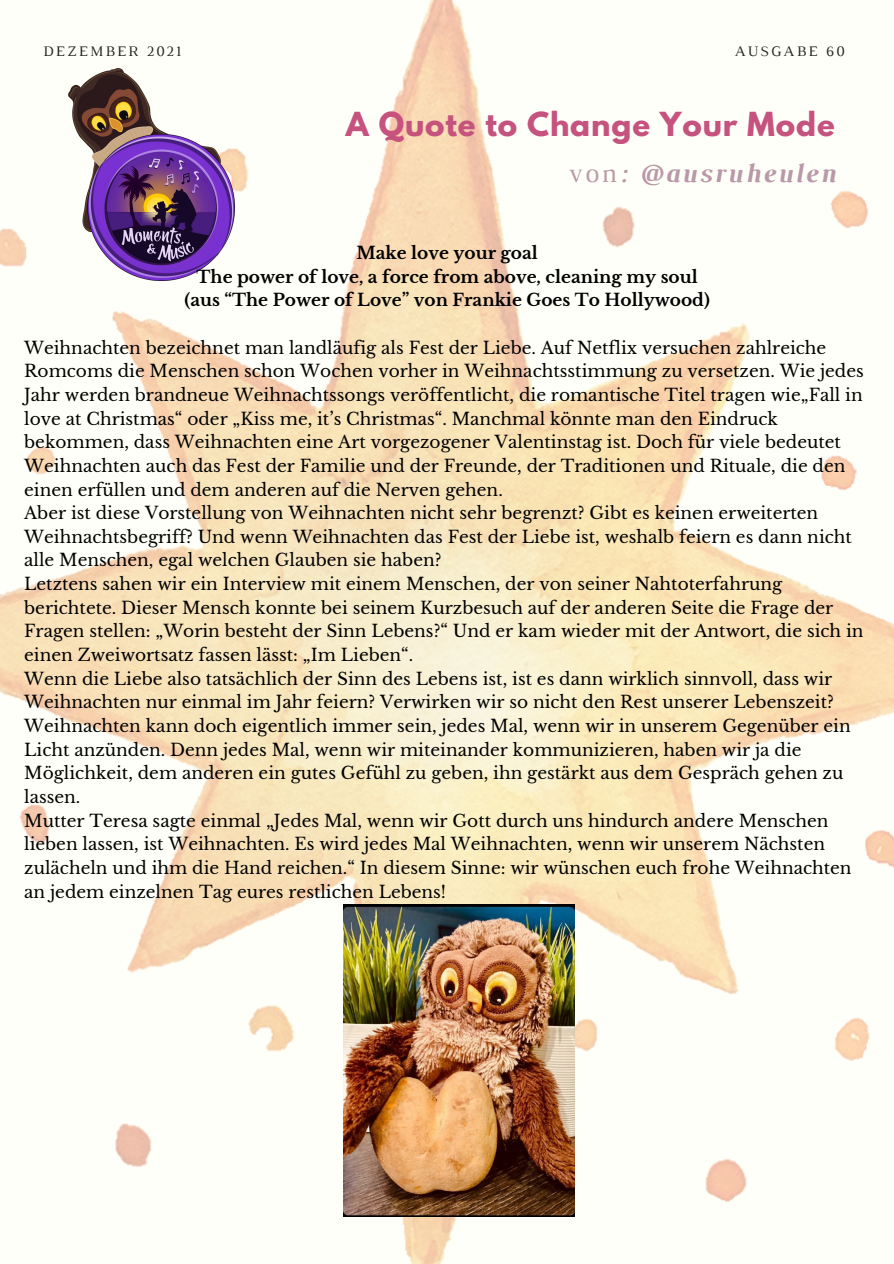
<style>
.page{position:relative;width:894px;height:1264px;background:#fff}
.page>*{position:absolute;margin:0;border:0;box-sizing:border-box;transform-origin:0 0}
.t1{font:700 29.4px "League Spartan";letter-spacing:.03em;color:#c6527e}
.t2{font:italic 700 27px "Luthier";letter-spacing:.07em;color:#b999a8}
.t3{font:16.95px/23.7px "Libre Baskerville";color:#000}
.t4{font:700 16.95px "Libre Baskerville";color:#000}
.t5{font:14.85px "Luthier";letter-spacing:.14em;color:#222}
.s1{font-weight:400;font-style:normal}
</style>
<div class="page">
<img style="left:0;top:0;width:893px;height:1263px">
<img style="left:68px;top:69px;width:166px;height:211px">
<img style="left:343px;top:904px;width:231px;height:311px">
<p class="t5" style="left:43px;top:46px;width:139px">DEZEMBER 2021</p>
<p class="t5" style="left:734px;top:46px;width:111px">AUSGABE 60</p>
<p class="t1" style="left:346px;top:110px;width:490px">A Quote to Change Your Mode</p>
<p class="t2" style="left:568px;top:163px;width:268px"><span class="s1">von</span>: @ausruheulen</p>
<p class="t4" style="left:356px;top:242px;width:183px">Make love your goal</p>
<p class="t4" style="left:196px;top:266px;width:502px">The power of love, a force from above, cleaning my soul</p>
<p class="t4" style="left:184px;top:290px;width:526px">(aus “The Power of Love” von Frankie Goes To Hollywood)</p>
<p class="t3" style="left:24px;top:336px;width:840px">Weihnachten bezeichnet man landläufig als Fest der Liebe. Auf Netflix versuchen zahlreiche Romcoms die Menschen schon Wochen vorher in Weihnachtsstimmung zu versetzen. Wie jedes Jahr werden brandneue Weihnachtssongs veröffentlicht, die romantische Titel tragen wie„Fall in love at Christmas“ oder „Kiss me, it’s Christmas“. Manchmal könnte man den Eindruck bekommen, dass Weihnachten eine Art vorgezogener Valentinstag ist. Doch für viele bedeutet Weihnachten auch das Fest der Familie und der Freunde, der Traditionen und Rituale, die den einen erfüllen und dem anderen auf die Nerven gehen.</p>
<p class="t3" style="left:24px;top:501px;width:829px">Aber ist diese Vorstellung von Weihnachten nicht sehr begrenzt? Gibt es keinen erweiterten<br>Weihnachtsbegriff? Und wenn Weihnachten das Fest der Liebe ist, weshalb feiern es dann nicht alle Menschen, egal welchen Glauben sie haben?</p>
<p class="t3" style="left:24px;top:572px;width:840px">Letztens sahen wir ein Interview mit einem Menschen, der von seiner Nahtoterfahrung berichtete. Dieser Mensch konnte bei seinem Kurzbesuch auf der anderen Seite die Frage der Fragen stellen: „Worin besteht der Sinn Lebens?“ Und er kam wieder mit der Antwort, die sich in einen Zweiwortsatz fassen lässt: „Im Lieben“.</p>
<p class="t3" style="left:24px;top:667px;width:827px">Wenn die Liebe also tatsächlich der Sinn des Lebens ist, ist es dann wirklich sinnvoll, dass wir Weihnachten nur einmal im Jahr feiern? Verwirken wir so nicht den Rest unserer Lebenszeit?<br>Weihnachten kann doch eigentlich immer sein, jedes Mal, wenn wir in unserem Gegenüber ein Licht anzünden. Denn jedes Mal, wenn wir miteinander kommunizieren, haben wir ja die Möglichkeit, dem anderen ein gutes Gefühl zu geben, ihn gestärkt aus dem Gespräch gehen zu lassen.</p>
<p class="t3" style="left:24px;top:809px;width:828px">Mutter Teresa sagte einmal „Jedes Mal, wenn wir Gott durch uns hindurch andere Menschen lieben lassen, ist Weihnachten. Es wird jedes Mal Weihnachten, wenn wir unserem Nächsten zulächeln und ihm die Hand reichen.“ In diesem Sinne: wir wünschen euch frohe Weihnachten an jedem einzelnen Tag eures restlichen Lebens!</p>
</div>
